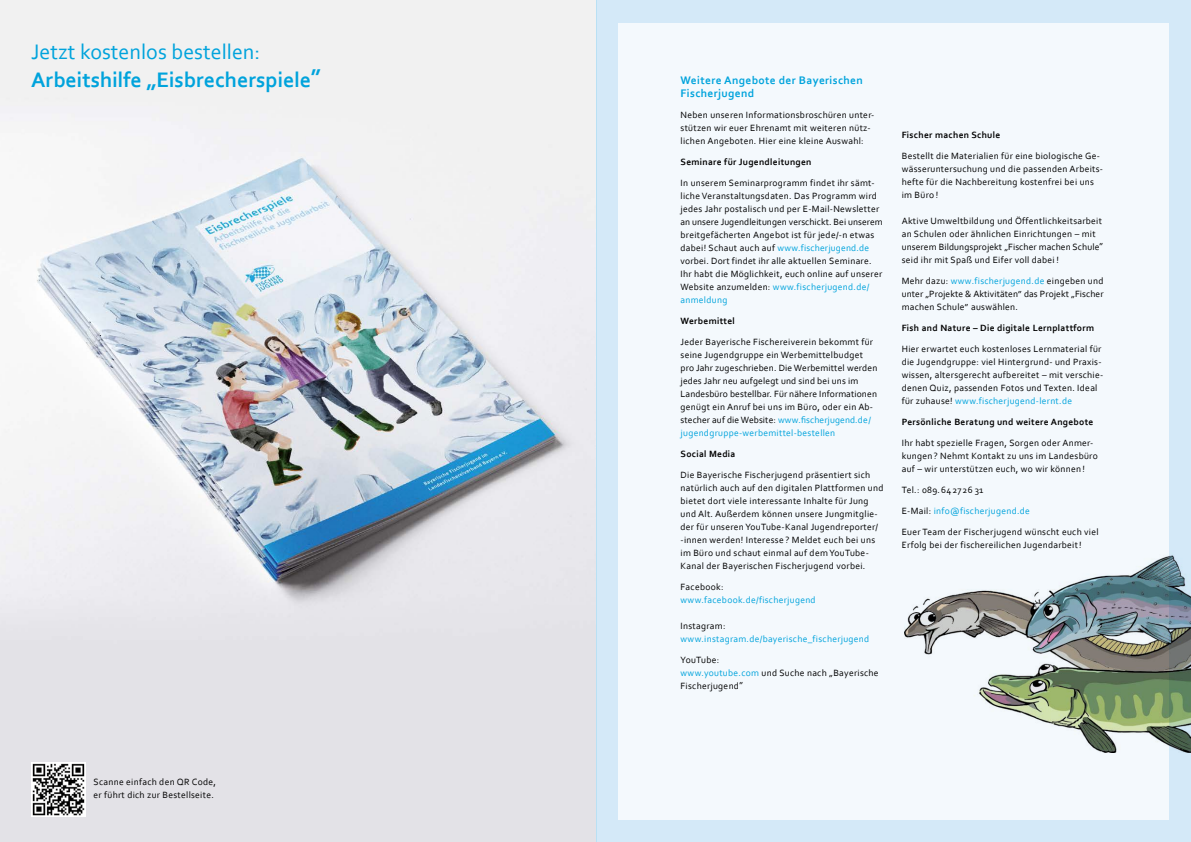
<style>
.page{position:relative;width:1191px;height:842px;background:#fff}
.page>*{position:absolute;margin:0;border:0;box-sizing:border-box;transform-origin:0 0}
.t1{font:700 22px "Corbel";color:#00a3dc}
.t2{font:22px "Corbel";color:#00a3dc}
.t3{font:700 11.5px/13px "Corbel";letter-spacing:.03em;color:#00a3dc}
.t4{font:9.5px/13px "Corbel";letter-spacing:.03em;color:#000}
.t5{font:700 9.5px "Corbel";letter-spacing:.03em;color:#000}
.t6{font:9.5px "Corbel";letter-spacing:.03em;color:#00a3dc}
.t7{font:9.5px "Corbel";letter-spacing:.01em;color:#000}
.s1{color:#00a3dc}
.s2{color:#000}
</style>
<div class="page">
<div style="left:595px;top:0;width:596px;height:842px;background:#d4e9f8"></div>
<div style="left:618px;top:23px;width:550px;height:796px;background:#f4f9fd"></div>
<img style="left:905px;top:543px;width:286px;height:210px">
<img style="left:0;top:0;width:595px;height:842px">
<img style="left:31px;top:762px;width:54px;height:54px">
<h1 class="t2" style="left:31px;top:38px;width:231px">Jetzt kostenlos bestellen:</h1>
<h1 class="t1" style="left:31px;top:66px;width:281px">Arbeitshilfe „Eisbrecherspiele</h1>
<h1 class="t1" style="left:311px;top:51px;width:12px">„</h1>
<p class="t4" style="left:94px;top:775px;width:124px">Scanne einfach den QR Code, er führt dich zur Bestellseite.</p>
<p class="t3" style="left:680px;top:73px;width:184px">Weitere Angebote der Bayerischen<br>Fischerjugend</p>
<p class="t4" style="left:680px;top:108px;width:195px">Neben unseren Informationsbroschüren unter&shy;stützen wir euer Ehrenamt mit weiteren nütz&shy;lichen Angeboten. Hier eine kleine Auswahl:</p>
<p class="t5" style="left:680px;top:156px;width:132px">Seminare für Jugendleitungen</p>
<p class="t4" style="left:680px;top:176px;width:204px">In unserem Seminarprogramm findet ihr sämt&shy;liche Veranstaltungsdaten. Das Programm wird jedes Jahr postalisch und per E-Mail-Newsletter an unsere Jugendleitungen verschickt. Bei unserem breitgefächerten Angebot ist für jede/-n etwas dabei! Schaut auch auf <span class="s1">www.fischerjugend.de </span>vorbei. Dort findet ihr alle aktuellen Seminare.<br>Ihr habt die Möglichkeit, euch online auf unserer Website anzumelden: <span class="s1">www.fischerjugend.de/ anmeldung</span></p>
<p class="t5" style="left:680px;top:315px;width:56px">Werbemittel</p>
<p class="t4" style="left:680px;top:335px;width:198px">Jeder Bayerische Fischereiverein bekommt für seine Jugendgruppe ein Werbemittelbudget pro Jahr zugeschrieben. Die Werbemittel werden jedes Jahr neu aufgelegt und sind bei uns im Landesbüro bestellbar. Für nähere Informationen genügt ein Anruf bei uns im Büro, oder ein Ab&shy;stecher auf die Website: <span class="s1">www.fischerjugend.de/ jugendgruppe-werbemittel-bestellen</span></p>
<p class="t5" style="left:680px;top:447px;width:56px">Social Media</p>
<p class="t4" style="left:680px;top:468px;width:204px">Die Bayerische Fischerjugend präsentiert sich natürlich auch auf den digitalen Plattformen und bietet dort viele interessante Inhalte für Jung und Alt. Außerdem können unsere Jungmitglie&shy;der für unseren YouTube-Kanal Jugendreporter/ -innen werden! Interesse ? Meldet euch bei uns im Büro und schaut einmal auf dem YouTube-Kanal der Bayerischen Fischerjugend vorbei.</p>
<p class="t4" style="left:680px;top:580px;width:44px">Facebook:</p>
<p class="t6" style="left:680px;top:593px;width:137px">www.facebook.de/fischerjugend</p>
<p class="t4" style="left:680px;top:619px;width:46px">Instagram:</p>
<p class="t6" style="left:680px;top:632px;width:190px">www.instagram.de/bayerische_fischerjugend</p>
<p class="t4" style="left:680px;top:653px;width:200px">YouTube:<br><span class="s1">www.youtube.com</span> und Suche nach „Bayerische<br>Fischerjugend</p>
<p class="t4" style="left:739px;top:673px;width:5px">„</p>
<p class="t5" style="left:901px;top:129px;width:100px">Fischer machen Schule</p>
<p class="t4" style="left:901px;top:149px;width:203px">Bestellt die Materialien für eine biologische Ge&shy;wässeruntersuchung und die passenden Arbeits&shy;hefte für die Nachbereitung kostenfrei bei uns im Büro !</p>
<p class="t4" style="left:901px;top:214px;width:202px">Aktive Umweltbildung und Öffentlichkeitsarbeit an Schulen oder ähnlichen Einrichtungen – mit unserem Bildungsprojekt „Fischer machen Schule</p>
<p class="t4" style="left:1099px;top:234px;width:5px">„</p>
<p class="t4" style="left:901px;top:253px;width:159px">seid ihr mit Spaß und Eifer voll dabei !</p>
<p class="t4" style="left:901px;top:274px;width:203px">Mehr dazu: <span class="s1">www.fischerjugend.de</span> eingeben und unter „Projekte &amp; Aktivitäten</p>
<p class="t4" style="left:1018px;top:282px;width:5px">„</p>
<p class="t7" style="left:1024px;top:288px;width:81px">das Projekt „Fischer</p>
<p class="t4" style="left:901px;top:300px;width:64px">machen Schule</p>
<p class="t4" style="left:965px;top:295px;width:5px">„</p>
<p class="t4" style="left:971px;top:300px;width:48px">auswählen.</p>
<p class="t5" style="left:901px;top:322px;width:194px">Fish and Nature – Die digitale Lernplattform</p>
<p class="t4" style="left:901px;top:342px;width:203px">Hier erwartet euch kostenloses Lernmaterial für die Jugendgruppe: viel Hintergrund- und Praxis&shy;wissen, altersgerecht aufbereitet – mit verschie&shy;denen Quiz, passenden Fotos und Texten. Ideal für zuhause! <span class="s1">www.fischerjugend-lernt.de</span></p>
<p class="t5" style="left:901px;top:416px;width:193px">Persönliche Beratung und weitere Angebote</p>
<p class="t4" style="left:901px;top:436px;width:197px">Ihr habt spezielle Fragen, Sorgen oder Anmer&shy;kungen? Nehmt Kontakt zu uns im Landesbüro auf – wir unterstützen euch, wo wir können!</p>
<p class="t4" style="left:901px;top:483px;width:83px">Tel.: 089.64 27 26 31</p>
<p class="t6" style="left:901px;top:505px;width:130px"><span class="s2">E-Mail:</span> info@fischerjugend.de</p>
<p class="t4" style="left:901px;top:525px;width:198px">Euer Team der Fischerjugend wünscht euch viel<br>Erfolg bei der fischereilichen Jugendarbeit!</p>
</div>
